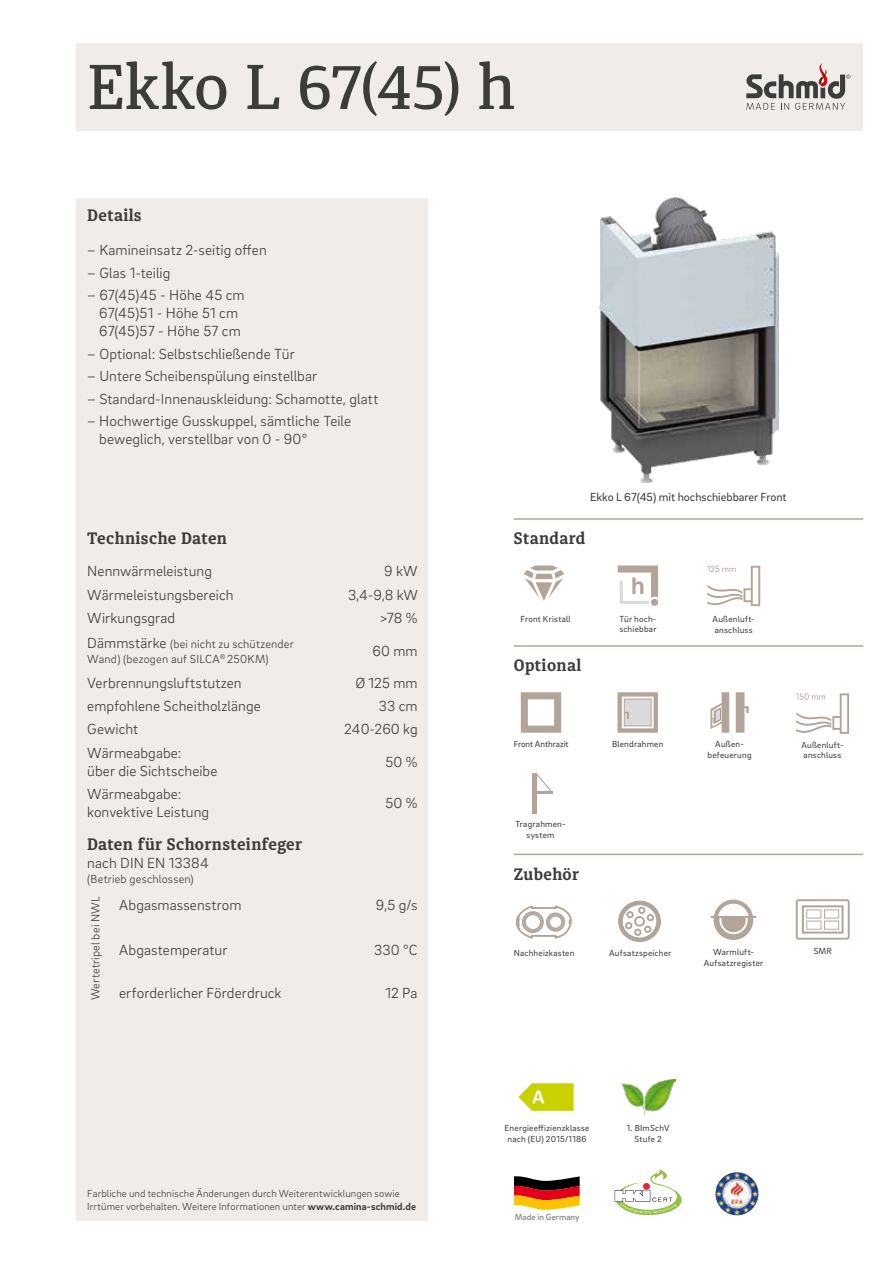
<style>
.page{position:relative;width:893px;height:1263px;background:#fff}
.page>*{position:absolute;margin:0;border:0;box-sizing:border-box;transform-origin:0 0}
.t1{font:500 63px "Diaria Pro";letter-spacing:-.01em;color:#3c3c3b}
.t2{font:700 16.5px "Diaria Pro";letter-spacing:.025em;color:#3c3c3b}
.t3{font:300 15px/23.2px "Brix Sans";letter-spacing:.005em;color:#3c3c3b}
.t4{font:300 12px/14.4px "Brix Sans";letter-spacing:.015em;color:#3c3c3b}
.t5{font:12px "Brix Sans";color:#3c3c3b}
.t6{font:300 10.5px/12.6px "Brix Sans";letter-spacing:.01em;color:#3c3c3b}
.t7{font:9px/10.8px "Brix Sans";letter-spacing:.025em;color:#3c3c3b;text-align:center}
.t8{font:9px "Brix Sans";color:#3c3c3b}
.t9{font:500 9px "Brix Sans";color:#878787}
.s1{font-size:15px}
.s2{font-weight:700}
</style>
<div class="page">
<div style="left:77px;top:198px;width:351px;height:1022px;background:#efecea"></div>
<div style="left:77px;top:43px;width:786px;height:87px;background:#efecea"></div>
<svg style="left:746px;top:63px;width:104px;height:47px"></svg>
<img style="left:621px;top:1080px;width:54px;height:35px">
<img style="left:716px;top:1172px;width:21px;height:16px">
<svg style="left:514px;top:1176px;width:66px;height:34px;background:#af6030"></svg>
<svg style="left:615px;top:1169px;width:67px;height:46px"></svg>
<div style="left:651px;top:599px;width:7px;height:7px;background:#b2a499;border-radius:50%"></div>
<svg style="left:618px;top:565px;width:40px;height:39px"></svg>
<img style="left:599px;top:198px;width:179px;height:284px">
<hr style="left:513px;top:518px;width:350px;height:2px;background:#b2a499">
<svg style="left:710px;top:692px;width:19px;height:41px"></svg>
<svg style="left:736px;top:692px;width:13px;height:41px"></svg>
<svg style="left:796px;top:693px;width:53px;height:41px"></svg>
<svg style="left:617px;top:692px;width:41px;height:41px"></svg>
<div style="left:624px;top:699px;width:28px;height:27px;border:1px solid #b2a499"></div>
<svg style="left:524px;top:565px;width:40px;height:36px"></svg>
<svg style="left:707px;top:566px;width:53px;height:40px"></svg>
<svg style="left:521px;top:692px;width:40px;height:41px"></svg>
<hr style="left:514px;top:645px;width:349px;height:2px;background:#b2a499">
<hr style="left:533px;top:773px;width:4px;height:40px;background:#b2a499">
<hr style="left:536px;top:791px;width:17px;height:3px;background:#b2a499">
<svg style="left:537px;top:774px;width:15px;height:17px"></svg>
<hr style="left:514px;top:854px;width:349px;height:1px;background:#b2a499">
<svg style="left:796px;top:899px;width:54px;height:41px"></svg>
<svg style="left:618px;top:901px;width:43px;height:41px"></svg>
<svg style="left:515px;top:905px;width:57px;height:34px"></svg>
<svg style="left:711px;top:899px;width:45px;height:41px"></svg>
<svg style="left:518px;top:1083px;width:56px;height:28px;background:#d3da31"></svg>
<h1 class="t1" style="left:87px;top:49px;width:430px">Ekko L 67(45) h</h1>
<p class="t2" style="left:87px;top:205px;width:56px">Details</p>
<p class="t3" style="left:87px;top:238px;width:181px">– Kamineinsatz 2-seitig offen</p>
<p class="t3" style="left:87px;top:261px;width:85px">– Glas 1-teilig</p>
<p class="t3" style="left:87px;top:286px;width:159px;line-height:18px;text-align:center">– 67(45)45 - Höhe 45 cm<br>67(45)51 - Höhe 51 cm<br>67(45)57 - Höhe 57 cm</p>
<p class="t3" style="left:87px;top:342px;width:209px">– Optional: Selbstschließende Tür</p>
<p class="t3" style="left:87px;top:364px;width:231px">– Untere Scheibenspülung einstellbar</p>
<p class="t3" style="left:87px;top:387px;width:293px">– Standard-Innenauskleidung: Schamotte, glatt</p>
<p class="t3" style="left:99px;top:412px;width:253px;line-height:18px;text-indent:-12px">– Hochwertige Gusskuppel, sämtliche Teile beweglich, verstellbar von 0 - 90°</p>
<p class="t2" style="left:87px;top:528px;width:141px">Technische Daten</p>
<p class="t3" style="left:87px;top:559px;width:148px">Nennwärmeleistung<br>Wärmeleistungsbereich<br>Wirkungsgrad</p>
<p class="t4" style="left:87px;top:637px;width:208px"><span class="s1">Dämmstärke</span> (bei nicht zu schützender<br>Wand) (bezogen auf SILCA<sup>®</sup> 250KM)</p>
<p class="t3" style="left:87px;top:670px;width:175px">Verbrennungsluftstutzen empfohlene Scheitholzlänge<br>Gewicht<br>Wärmeabgabe:</p>
<p class="t3" style="left:87px;top:758px;width:132px">über die Sichtscheibe<br>Wärmeabgabe:</p>
<p class="t3" style="left:87px;top:799px;width:123px">konvektive Leistung</p>
<p class="t2" style="left:87px;top:834px;width:216px">Daten für Schornsteinfeger</p>
<p class="t3" style="left:87px;top:851px;width:123px">nach DIN EN 13384</p>
<p class="t4" style="left:87px;top:871px;width:108px">(Betrieb geschlossen)</p>
<p class="t4" style="left:88px;top:1000px;width:105px;rotate:-90deg">Wertetripel bei NWL</p>
<p class="t3" style="left:119px;top:893px;width:124px">Abgasmassenstrom</p>
<p class="t3" style="left:119px;top:937px;width:110px">Abgastemperatur</p>
<p class="t3" style="left:119px;top:980px;width:164px">erforderlicher Förderdruck</p>
<p class="t3" style="left:348px;top:559px;width:72px;text-align:right">9 kW<br>3,4-9,8 kW &gt;78 %</p>
<p class="t3" style="left:355px;top:634px;width:64px;line-height:32.2px;text-align:right">60 mm<br>Ø 125 mm</p>
<p class="t3" style="left:344px;top:694px;width:75px;text-align:right">33 cm<br>240-260 kg</p>
<p class="t3" style="left:386px;top:749px;width:34px">50 %</p>
<p class="t3" style="left:386px;top:790px;width:34px">50 %</p>
<p class="t3" style="left:376px;top:893px;width:43px">9,5 g/s</p>
<p class="t3" style="left:374px;top:937px;width:45px">330 °C</p>
<p class="t3" style="left:385px;top:980px;width:34px">12 Pa</p>
<p class="t6" style="left:87px;top:1187px;width:330px">Farbliche und technische Änderungen durch Weiterentwicklungen sowie<br>Irrtümer vorbehalten. Weitere Informationen unter <span class="s2">www.camina-schmid.de</span></p>
<p class="t5" style="left:590px;top:489px;width:198px">Ekko L 67(45) mit hochschiebbarer Front</p>
<p class="t2" style="left:514px;top:528px;width:73px">Standard</p>
<p class="t7" style="left:619px;top:613px;width:39px;text-align:left">Tür hoch&shy;schiebbar</p>
<p class="t7" style="left:520px;top:613px;width:52px">Front Kristall</p>
<p class="t7" style="left:713px;top:613px;width:44px;text-align:left">Außenluft&shy;anschluss</p>
<p class="t2" style="left:514px;top:655px;width:69px">Optional</p>
<p class="t8" style="left:514px;top:738px;width:56px">Front Anthrazit</p>
<p class="t7" style="left:515px;top:818px;width:52px">Tragrahmen&shy;system</p>
<p class="t2" style="left:514px;top:864px;width:67px">Zubehör</p>
<p class="t7" style="left:514px;top:947px;width:62px">Nachheizkasten</p>
<p class="t7" style="left:612px;top:738px;width:53px">Blendrahmen</p>
<p class="t7" style="left:707px;top:738px;width:46px">Außen&shy;befeuerung</p>
<p class="t7" style="left:801px;top:739px;width:44px;text-align:left">Außenluft&shy;anschluss</p>
<p class="t7" style="left:609px;top:947px;width:64px">Aufsatzspeicher</p>
<p class="t7" style="left:713px;top:946px;width:42px">Warmluft-</p>
<p class="t7" style="left:814px;top:945px;width:19px">SMR</p>
<p class="t7" style="left:704px;top:957px;width:61px">Aufsatzregister</p>
<p class="t7" style="left:505px;top:1122px;width:86px">Energieeffizienzklasse nach (EU) 2015/1186</p>
<p class="t9" style="left:515px;top:1211px;width:66px">Made in Germany</p>
<p class="t7" style="left:627px;top:1122px;width:44px">1. BImSchV<br>Stufe 2</p>
</div>
